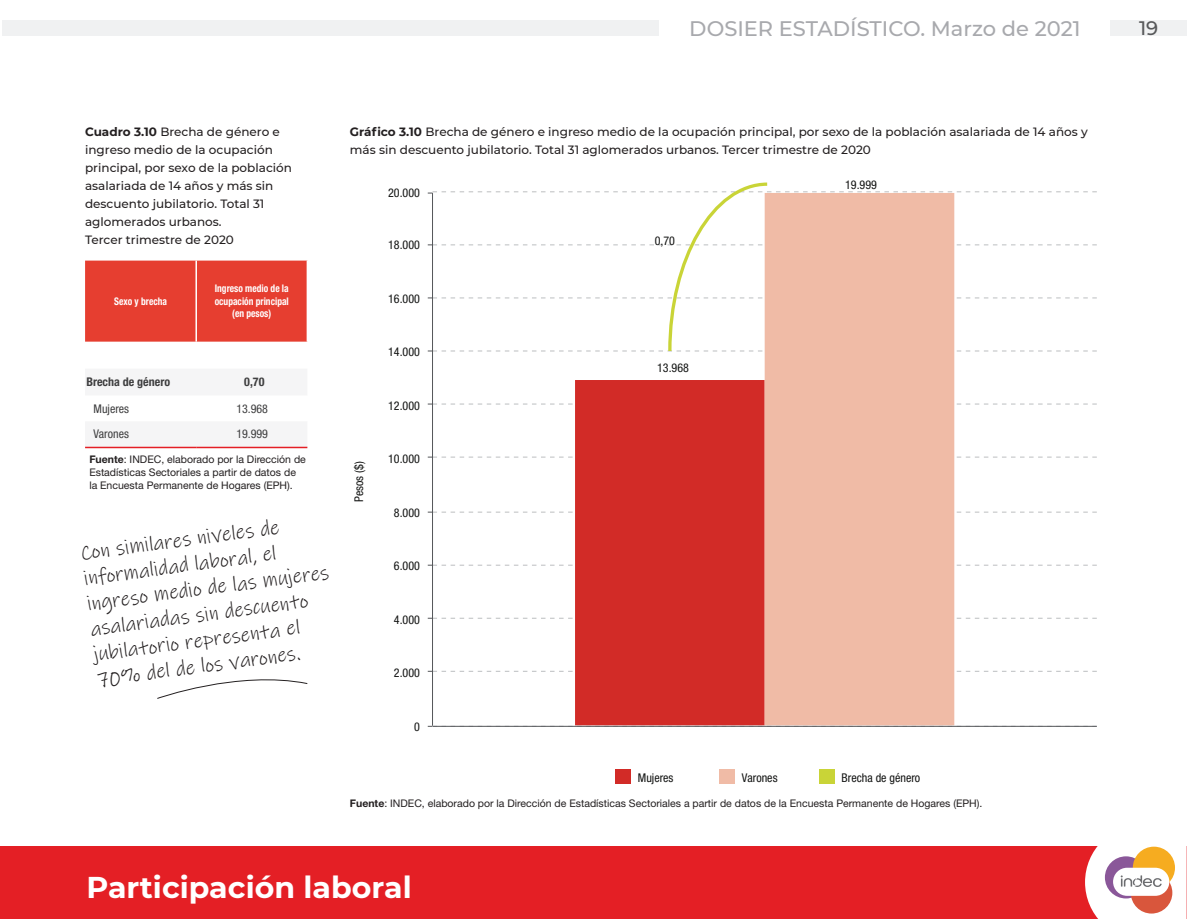
<style>
.page{position:relative;width:1187px;height:919px;background:#fff}
.page>*{position:absolute;margin:0;border:0;box-sizing:border-box;transform-origin:0 0}
.t1{font:700 30px "Montserrat";color:#fff}
.t2{font:21px/25.5px "Ink Free";color:#231f20;scale:.96 1}
.t3{font:500 21px "Montserrat";color:#a8a9ad}
.t4{font:500 19.5px "Montserrat";color:#57585a}
.t5{font:500 12px/18px "Montserrat";color:#231f20}
.t6{font:condensed 12px "Helvetica Neue LT Std";color:#131413}
.datos{font:condensed 12px "Helvetica Neue LT Std";color:#3e3e3f}
.datos-2{font:700 condensed 12px "Helvetica Neue LT Std";color:#3e3e3f}
.Lamadas_nota_fuente{font:10.5px/12.6px "Helvetica Neue LT Std";color:#231f20}
.cabezal{font:700 condensed 10.5px/12.6px "Helvetica Neue LT Std";color:#fff;text-align:center;scale:.9 1}
.s1{font-weight:700}
</style>
<div class="page">
<div style="left:1px;top:846px;width:1185px;height:72px;background:#e41f25"></div>
<svg style="left:0;top:846px;width:1px;height:72px"></svg>
<div style="left:1110px;top:21px;width:76px;height:15px;background:#f0f1f2"></div>
<div style="left:3px;top:21px;width:952px;height:15px;background:#f0f1f2"></div>
<div style="left:659px;top:16px;width:451px;height:28px;background:#fff"></div>
<svg style="left:1085px;top:846px;width:101px;height:72px;background:#eecfc2"></svg>
<div style="left:85px;top:260px;width:221px;height:81px;background:#e63e30"></div>
<svg style="left:85px;top:448px;width:222px;height:1px"></svg>
<hr style="left:85px;top:446px;width:111px;height:2px;background:#e41f25">
<hr style="left:196px;top:446px;width:111px;height:2px;background:#e41f25">
<hr style="left:195px;top:260px;width:2px;height:81px;background:#fff">
<div style="left:615px;top:769px;width:15px;height:15px;background:#d22b27"></div>
<div style="left:719px;top:769px;width:16px;height:15px;background:#f0bba6"></div>
<div style="left:819px;top:769px;width:15px;height:15px;background:#c9d437"></div>
<div style="left:575px;top:380px;width:189px;height:345px;background:#d22b27"></div>
<div style="left:764px;top:354px;width:190px;height:371px;background:#f0bba6"></div>
<hr style="left:432px;top:193px;width:1px;height:532px;background:#545659">
<svg style="left:428px;top:403px;width:668px;height:2px"></svg>
<svg style="left:428px;top:456px;width:668px;height:2px"></svg>
<svg style="left:428px;top:511px;width:668px;height:2px"></svg>
<svg style="left:428px;top:564px;width:668px;height:2px"></svg>
<svg style="left:428px;top:617px;width:668px;height:2px"></svg>
<svg style="left:428px;top:671px;width:668px;height:1px"></svg>
<svg style="left:428px;top:725px;width:668px;height:2px"></svg>
<hr style="left:433px;top:725px;width:663px;height:1px;background:#545659">
<svg style="left:428px;top:182px;width:668px;height:172px"></svg>
<svg style="left:157px;top:679px;width:151px;height:20px"></svg>
<h2 class="t3" style="left:689px;top:14px;width:392px">DOSIER ESTADÍSTICO. Marzo de 2021</h2>
<h3 class="t4" style="left:1138px;top:15px;width:21px">19</h3>
<p class="t5" style="left:85px;top:122px;width:208px"><span class="s1">Cuadro 3.10</span> Brecha de género e ingreso medio de la ocupación principal, por sexo de la población asalariada de 14 años y más sin descuento jubilatorio. Total 31 aglomerados urbanos.<br>Tercer trimestre de 2020</p>
<p class="t5" style="left:350px;top:122px;width:739px"><span class="s1">Gráfico 3.10</span> Brecha de género e ingreso medio de la ocupación principal, por sexo de la población asalariada de 14 años y más sin descuento jubilatorio. Total 31 aglomerados urbanos. Tercer trimestre de 2020</p>
<p class="t6" style="left:845px;top:178px;width:33px">19.999</p>
<p class="t6" style="left:388px;top:186px;width:33px">20.000</p>
<p class="t6" style="left:654px;top:234px;width:22px">0,70</p>
<p class="t6" style="left:388px;top:238px;width:33px">18.000</p>
<p class="cabezal" style="left:114px;top:295px;width:60px">Sexo y brecha</p>
<p class="cabezal" style="left:215px;top:282px;width:84px">Ingreso medio de la ocupación principal (en pesos)</p>
<p class="datos-2" style="left:86px;top:375px;width:85px">Brecha de género</p>
<p class="datos-2" style="left:244px;top:375px;width:22px">0,70</p>
<p class="datos" style="left:94px;top:401px;width:37px">Mujeres</p>
<p class="datos" style="left:236px;top:401px;width:33px">13.968</p>
<p class="datos" style="left:94px;top:427px;width:37px">Varones</p>
<p class="datos" style="left:236px;top:427px;width:33px">19.999</p>
<p class="Lamadas_nota_fuente" style="left:89px;top:453px;width:218px"><span class="s1">Fuente</span>: INDEC, elaborado por la Dirección de<br>Estadísticas Sectoriales a partir de datos de la Encuesta Permanente de Hogares (EPH).</p>
<p class="t2" style="left:78px;top:542px;width:256px;rotate:-8deg">Con similares niveles de informalidad laboral, el ingreso medio de las mujeres asalariadas sin descuento jubilatorio representa el<br>70% del de los varones.</p>
<p class="t6" style="left:388px;top:291px;width:33px">16.000</p>
<p class="t6" style="left:352px;top:502px;width:42px;rotate:-90deg">Pesos ($)</p>
<p class="t6" style="left:388px;top:345px;width:33px">14.000</p>
<p class="t6" style="left:388px;top:398px;width:33px">12.000</p>
<p class="t6" style="left:388px;top:452px;width:33px">10.000</p>
<p class="t6" style="left:394px;top:505px;width:28px">8.000</p>
<p class="t6" style="left:394px;top:559px;width:28px">6.000</p>
<p class="t6" style="left:394px;top:612px;width:28px">4.000</p>
<p class="t6" style="left:394px;top:666px;width:28px">2.000</p>
<p class="t6" style="left:414px;top:719px;width:7px">0</p>
<p class="t6" style="left:657px;top:361px;width:33px">13.968</p>
<p class="t6" style="left:637px;top:770px;width:37px">Mujeres</p>
<p class="t6" style="left:741px;top:770px;width:37px">Varones</p>
<p class="t6" style="left:841px;top:770px;width:80px">Brecha de género</p>
<p class="Lamadas_nota_fuente" style="left:350px;top:796px;width:634px"><span class="s1">Fuente</span>: INDEC, elaborado por la Dirección de Estadísticas Sectoriales a partir de datos de la Encuesta Permanente de Hogares (EPH).</p>
<p class="t1" style="left:86px;top:865px;width:327px">Participación laboral</p>
</div>
